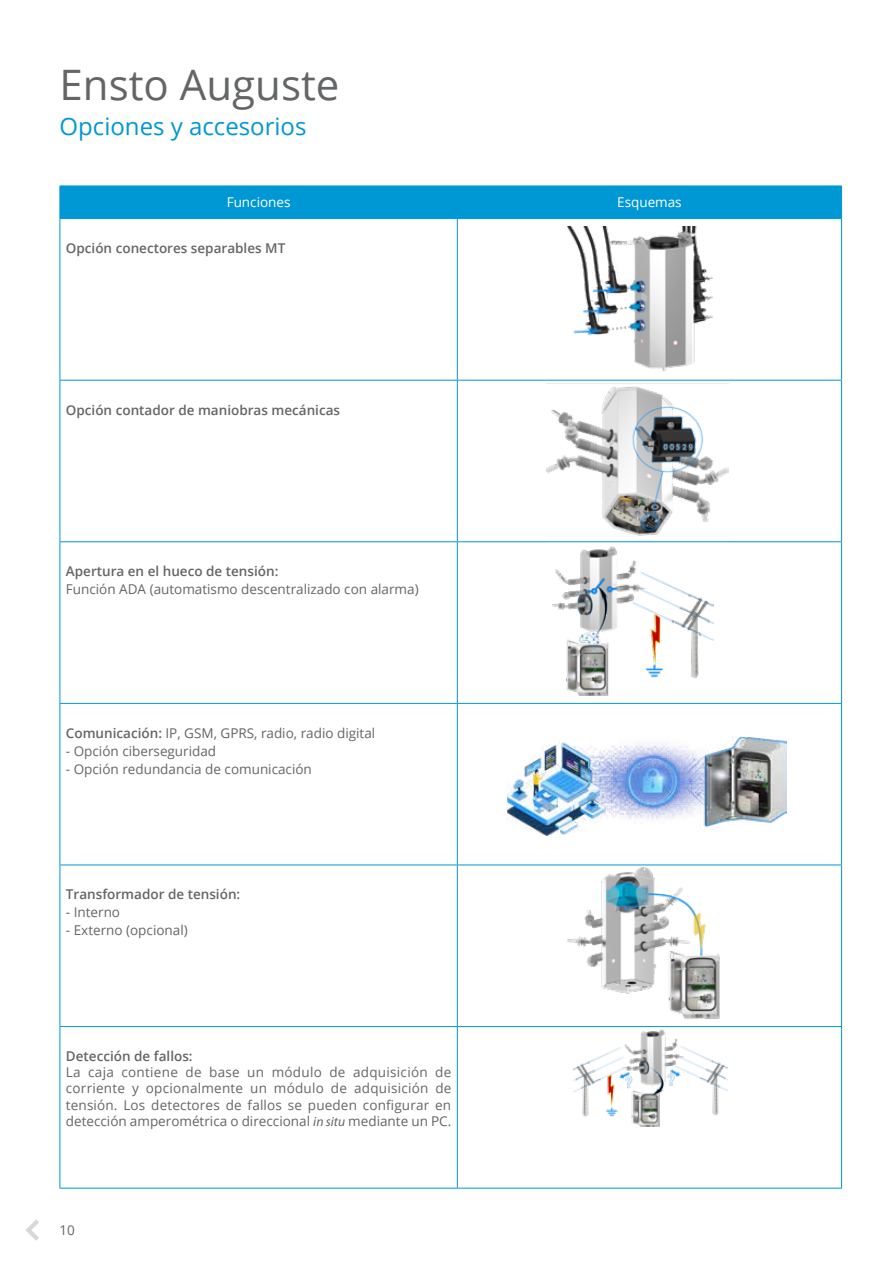
<style>
.page{position:relative;width:893px;height:1263px;background:#fff}
.page>*{position:absolute;margin:0;border:0;box-sizing:border-box;transform-origin:0 0}
.t1{font:42px "Open Sans";color:#646567}
.t2{font:24px "Open Sans";color:#0097d5}
.t3{font:13.5px/16.2px "Open Sans";color:#646567;text-align:justify}
.t4{font:600 13.5px "Open Sans";color:#646567}
.t5{font:13.5px "Open Sans";color:#fff}
.s1{font-weight:600}
.s2{font-family:"Myriad Pro";font-style:italic}
</style>
<div class="page">
<svg style="left:26px;top:1219px;width:13px;height:22px"></svg>
<div style="left:61px;top:187px;width:780px;height:31px;background:#0097d5"></div>
<hr style="left:60px;top:186px;width:397px;height:1px;background:#0097d5">
<hr style="left:60px;top:186px;width:1px;height:32px;background:#0097d5">
<hr style="left:457px;top:186px;width:385px;height:1px;background:#0097d5">
<hr style="left:457px;top:186px;width:1px;height:32px;background:#0097d5">
<hr style="left:841px;top:186px;width:1px;height:32px;background:#0097d5">
<hr style="left:60px;top:218px;width:397px;height:1px;background:#0097d5">
<hr style="left:60px;top:219px;width:1px;height:161px;background:#0097d5">
<hr style="left:457px;top:218px;width:385px;height:1px;background:#0097d5">
<hr style="left:457px;top:219px;width:1px;height:161px;background:#0097d5">
<hr style="left:841px;top:219px;width:1px;height:161px;background:#0097d5">
<hr style="left:60px;top:380px;width:397px;height:1px;background:#0097d5">
<hr style="left:60px;top:381px;width:1px;height:160px;background:#0097d5">
<hr style="left:457px;top:380px;width:385px;height:1px;background:#0097d5">
<hr style="left:457px;top:381px;width:1px;height:160px;background:#0097d5">
<hr style="left:841px;top:381px;width:1px;height:160px;background:#0097d5">
<hr style="left:60px;top:541px;width:397px;height:1px;background:#0097d5">
<hr style="left:60px;top:542px;width:1px;height:161px;background:#0097d5">
<hr style="left:457px;top:541px;width:385px;height:1px;background:#0097d5">
<hr style="left:457px;top:542px;width:1px;height:161px;background:#0097d5">
<hr style="left:841px;top:542px;width:1px;height:161px;background:#0097d5">
<hr style="left:60px;top:703px;width:397px;height:1px;background:#0097d5">
<hr style="left:60px;top:704px;width:1px;height:160px;background:#0097d5">
<hr style="left:457px;top:703px;width:385px;height:1px;background:#0097d5">
<hr style="left:457px;top:704px;width:1px;height:160px;background:#0097d5">
<hr style="left:841px;top:704px;width:1px;height:160px;background:#0097d5">
<hr style="left:60px;top:864px;width:397px;height:1px;background:#0097d5">
<hr style="left:60px;top:865px;width:1px;height:161px;background:#0097d5">
<hr style="left:457px;top:864px;width:385px;height:1px;background:#0097d5">
<hr style="left:457px;top:865px;width:1px;height:161px;background:#0097d5">
<hr style="left:841px;top:865px;width:1px;height:161px;background:#0097d5">
<hr style="left:60px;top:1026px;width:397px;height:1px;background:#0097d5">
<hr style="left:60px;top:1027px;width:1px;height:161px;background:#0097d5">
<hr style="left:457px;top:1026px;width:385px;height:1px;background:#0097d5">
<hr style="left:457px;top:1027px;width:1px;height:161px;background:#0097d5">
<hr style="left:841px;top:1027px;width:1px;height:161px;background:#0097d5">
<hr style="left:60px;top:1188px;width:397px;height:1px;background:#0097d5">
<hr style="left:457px;top:1188px;width:385px;height:1px;background:#0097d5">
<img style="left:547px;top:386px;width:182px;height:150px">
<img style="left:567px;top:227px;width:146px;height:144px">
<img style="left:568px;top:868px;width:152px;height:151px">
<img style="left:553px;top:546px;width:161px;height:150px">
<img style="left:506px;top:737px;width:281px;height:100px">
<img style="left:573px;top:1030px;width:154px;height:97px">
<h1 class="t1" style="left:60px;top:56px;width:281px">Ensto Auguste</h1>
<h2 class="t2" style="left:60px;top:110px;width:249px">Opciones y accesorios</h2>
<p class="t5" style="left:227px;top:193px;width:65px">Funciones</p>
<p class="t5" style="left:617px;top:193px;width:66px">Esquemas</p>
<p class="t4" style="left:66px;top:239px;width:221px">Opción conectores separables MT</p>
<p class="t4" style="left:66px;top:400px;width:276px">Opción contador de maniobras mecánicas</p>
<p class="t4" style="left:66px;top:562px;width:214px">Apertura en el hueco de tensión:</p>
<p class="t3" style="left:66px;top:581px;width:354px">Función ADA (automatismo descentralizado con alarma)</p>
<p class="t3" style="left:66px;top:724px;width:311px"><span class="s1">Comunicación:</span> IP, GSM, GPRS, radio, radio digital</p>
<p class="t3" style="left:66px;top:742px;width:152px">- Opción ciberseguridad</p>
<p class="t3" style="left:66px;top:760px;width:248px">- Opción redundancia de comunicación</p>
<p class="t4" style="left:66px;top:885px;width:176px">Transformador de tensión:</p>
<p class="t3" style="left:66px;top:904px;width:56px">- Interno</p>
<p class="t3" style="left:66px;top:922px;width:123px">- Externo (opcional)</p>
<p class="t4" style="left:66px;top:1047px;width:128px">Detección de fallos:</p>
<p class="t3" style="left:66px;top:1064px;width:387px">La caja contiene de base un módulo de adquisición de corriente y opcionalmente un módulo de adquisición de tensión. Los detectores de fallos se pueden configurar en detección amperométrica o direccional <span class="s2">in situ</span> mediante un PC.</p>
<p class="t3" style="left:60px;top:1221px;width:17px">10</p>
</div>
